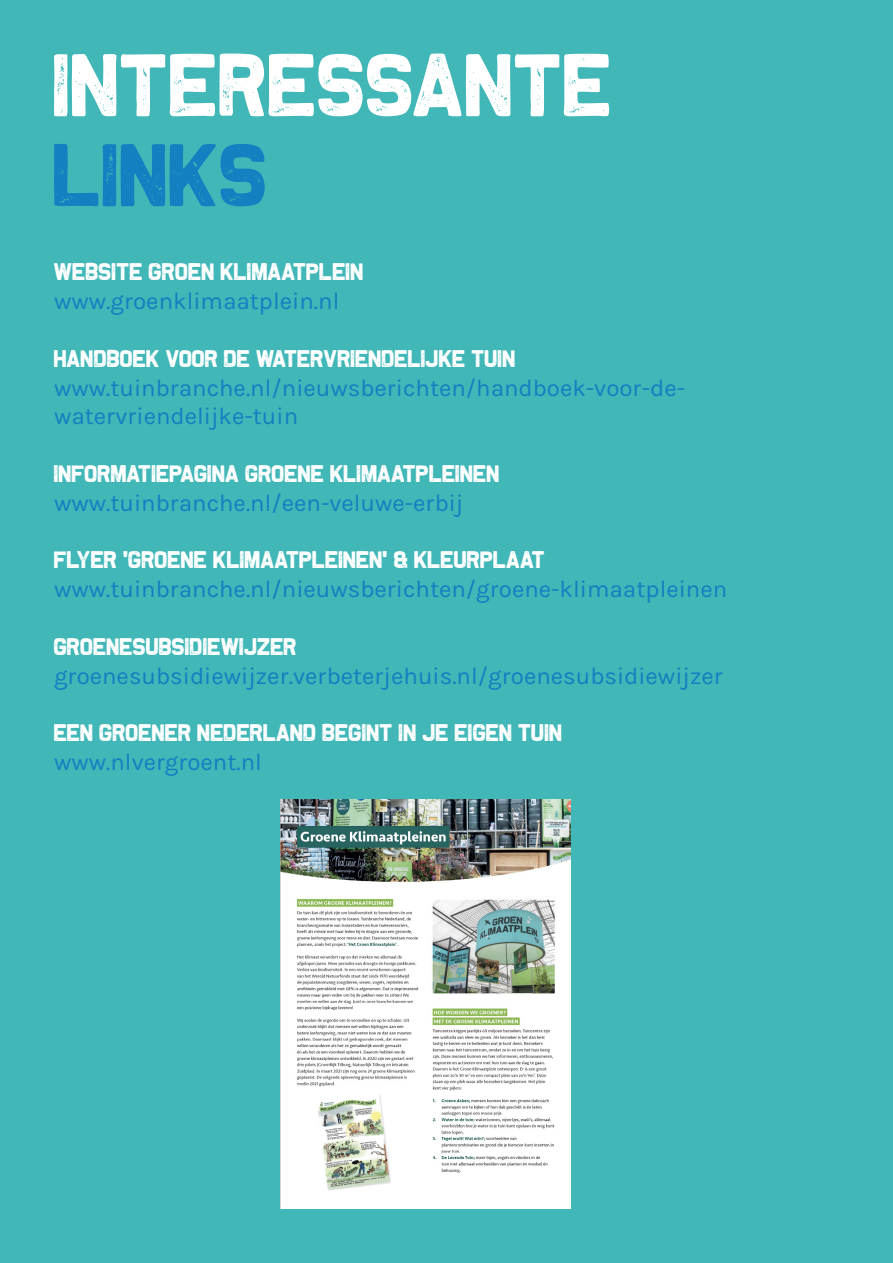
<style>
.page{position:relative;width:893px;height:1263px;background:#42b7b8}
.page>*{position:absolute;margin:0;border:0;box-sizing:border-box;transform-origin:0 0}
.t1{font:90px "The Slugand Lion";color:#fff}
.t2{font:90px "The Slugand Lion";color:#1280c1}
.t3{font:24px/28.8px "Karla";color:#1280c1}
.t4{font:24px "The Slugand Lion";color:#fff}
</style>
<div class="page">
<img style="left:281px;top:799px;width:290px;height:410px">
<p class="t1" style="left:54px;top:36px;width:561px">INTERESSANTE</p>
<p class="t2" style="left:54px;top:126px;width:217px">LINKS</p>
<p class="t4" style="left:54px;top:259px;width:311px">WEBSITE GROEN KLIMAATPLEIN</p>
<p class="t3" style="left:54px;top:287px;width:287px">www.groenklimaatplein.nl</p>
<p class="t4" style="left:54px;top:345px;width:463px">HANDBOEK VOOR DE WATERVRIENDELIJKE TUIN</p>
<p class="t3" style="left:54px;top:373px;width:633px">www.tuinbranche.nl/nieuwsberichten/handboek-voor-de&shy;watervriendelijke-tuin</p>
<p class="t4" style="left:54px;top:460px;width:447px">INFORMATIEPAGINA GROENE KLIMAATPLEINEN</p>
<p class="t3" style="left:54px;top:489px;width:411px">www.tuinbranche.nl/een-veluwe-erbij</p>
<p class="t4" style="left:54px;top:547px;width:493px">FLYER ‘GROENE KLIMAATPLEINEN’ &amp; KLEURPLAAT</p>
<p class="t3" style="left:54px;top:575px;width:675px">www.tuinbranche.nl/nieuwsberichten/groene-klimaatpleinen</p>
<p class="t4" style="left:54px;top:633px;width:244px">GROENESUBSIDIEWIJZER</p>
<p class="t3" style="left:54px;top:661px;width:670px">groenesubsidiewijzer.verbeterjehuis.nl/groenesubsidiewijzer</p>
<p class="t4" style="left:54px;top:720px;width:510px">EEN GROENER NEDERLAND BEGINT IN JE EIGEN TUIN</p>
<p class="t3" style="left:54px;top:748px;width:209px">www.nlvergroent.nl</p>
</div>
